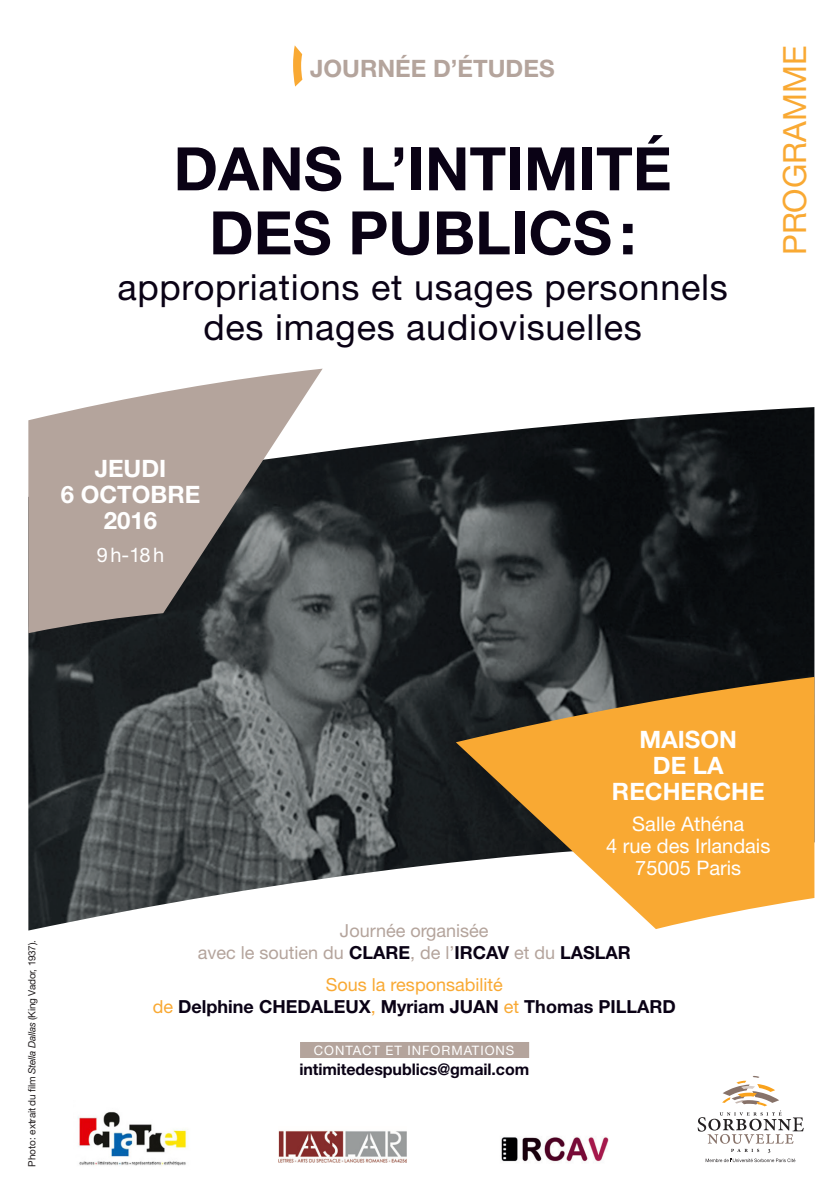
<style>
.page{position:relative;width:840px;height:1191px;background:#fff}
.page>*{position:absolute;margin:0;border:0;box-sizing:border-box;transform-origin:0 0}
.t1{font:700 60px/64px "Helvetica Neue LT Std";color:#0a0215;text-align:center}
.t2{font:36px/40px "Helvetica Neue LT Std";letter-spacing:.02em;color:#0a0215;text-align:center}
.t3{font:32px "Helvetica Neue LT Std";color:#f9a933}
.t4{font:700 24px/26px "Helvetica Neue LT Std";color:#fff;text-align:center}
.t5{font:700 24px "Helvetica Neue LT Std";color:#b4a49c}
.t6{font:20px/22px "Helvetica Neue LT Std";color:#fff;text-align:center}
.t7{font:18px/22px "Helvetica Neue LT Std";color:#b4a49c}
.t8{font:700 18px "Helvetica Neue LT Std";color:#0a0215}
.t9{font:18px/31.6px "Helvetica Neue LT Std";color:#f9a933}
.t10{font:700 16px "Helvetica Neue LT Std";color:#0a0215}
.t11{font:13px "Helvetica Neue LT Std";letter-spacing:.075em;color:#fff}
.t12{font:10px "Helvetica Neue LT Std";letter-spacing:-.02em;color:#231f20}
.s1{font-style:italic}
.s2{font-weight:700;color:#0a0215}
.s3{color:#b4a49c}
.s4{font-weight:400;color:#f9a933}
</style>
<div class="page">
<img style="left:28px;top:407px;width:786px;height:523px">
<svg style="left:28px;top:369px;width:294px;height:264px;background:#9b928e"></svg>
<svg style="left:455px;top:677px;width:359px;height:252px;fill:#f9a933"></svg>
<svg style="left:697px;top:1076px;width:106px;height:86px"></svg>
<img style="left:78px;top:1112px;width:109px;height:55px">
<img style="left:501px;top:1137px;width:108px;height:25px">
<img style="left:278px;top:1130px;width:128px;height:32px">
<svg style="left:293px;top:45px;width:9px;height:42px"></svg>
<div style="left:300px;top:1042px;width:229px;height:16px;background:#b4a49c"></div>
<p class="t5" style="left:310px;top:53px;width:246px">JOURNÉE D’ÉTUDES</p>
<h1 class="t1" style="left:173px;top:136px;width:499px">DANS L’INTIMITÉ<br>DES PUBLICS:</h1>
<p class="t2" style="left:117px;top:267px;width:611px">appropriations et usages personnels des images audiovisuelles</p>
<p class="t4" style="left:61px;top:454px;width:141px">JEUDI<br>6 OCTOBRE<br>2016</p>
<p class="t6" style="left:97px;top:543px;width:69px">9h-18h</p>
<p class="t3" style="left:775px;top:255px;width:211px;rotate:-90deg">PROGRAMME</p>
<p class="t12" style="left:26px;top:1166px;width:228px;rotate:-90deg">Photo: extrait du film <span class="s1">Stella Dallas</span> (King Vador, 1937).</p>
<p class="t4" style="left:611px;top:725px;width:154px">MAISON<br>DE LA<br>RECHERCHE</p>
<p class="t6" style="left:605px;top:812px;width:166px">Salle Athéna<br>4 rue des Irlandais<br>75005 Paris</p>
<p class="t7" style="left:198px;top:919px;width:292px;text-indent:142px">Journée organisée avec le soutien du <span class="s2">CLARE</span></p>
<p class="t9" style="left:326px;top:937px;width:247px;text-indent:172px"><span class="s2">V</span> <span class="s3">et du</span> <span class="s2">LASLAR<br></span>Sous la responsabilité</p>
<p class="t8" style="left:153px;top:995px;width:524px"><span class="s4">de</span> DELPHINE CHEDALEUX<span class="s4">,</span> MYRIAM JUAN <span class="s4">et</span> THOMAS PILLARD</p>
<p class="t11" style="left:313px;top:1042px;width:128px">Co ntact et i nforma</p>
<p class="t11" style="left:471px;top:1042px;width:42px">tions</p>
<p class="t10" style="left:299px;top:1059px;width:231px">INTIMITEDESPUBLICS@GMAIL.COM</p>
<p class="t7" style="left:410px;top:941px;width:57px">, de l’<span class="s2">IRCA</span></p>
</div>
